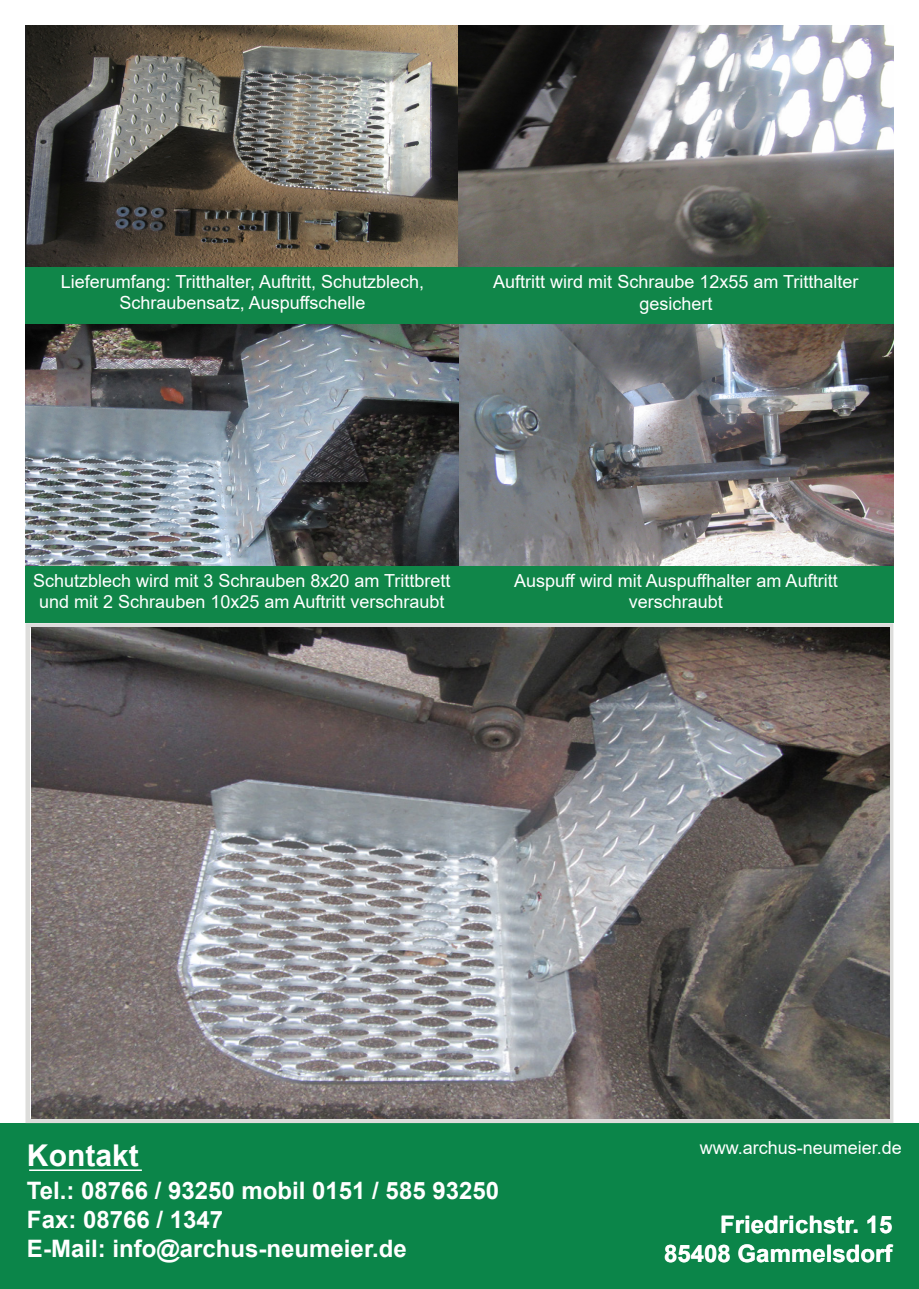
<style>
.page{position:relative;width:919px;height:1289px;background:#fff}
.page>*{position:absolute;margin:0;border:0;box-sizing:border-box;transform-origin:0 0}
.t1{font:700 30px "Arial";color:#fff}
.t2{font:700 24px "Arial";color:#fff}
.t3{font:18px/21.6px "Arial";color:#fff;text-align:center}
</style>
<div class="page">
<div style="left:0;top:1123px;width:918px;height:165px;background:#0b8549"></div>
<hr style="left:29px;top:1169px;width:113px;height:1px;background:#fff">
<div style="left:25px;top:241px;width:434px;height:83px;background:#108649"></div>
<div style="left:458px;top:266px;width:435px;height:58px;background:#108649"></div>
<div style="left:25px;top:565px;width:433px;height:58px;background:#108649"></div>
<div style="left:25px;top:623px;width:868px;height:500px;border:4px solid #dddddb"></div>
<div style="left:458px;top:565px;width:435px;height:58px;background:#108649"></div>
<img style="left:25px;top:26px;width:868px;height:240px">
<img style="left:25px;top:324px;width:868px;height:241px">
<img style="left:31px;top:627px;width:858px;height:491px">
<p class="t3" style="left:61px;top:270px;width:365px">Lieferumfang: Tritthalter, Auftritt, Schutzblech,<br>Schraubensatz, Auspuffschelle</p>
<p class="t3" style="left:493px;top:271px;width:367px">Auftritt wird mit Schraube 12x55 am Tritthalter gesichert</p>
<p class="t3" style="left:33px;top:569px;width:419px">Schutzblech wird mit 3 Schrauben 8x20 am Trittbrett und mit 2 Schrauben 10x25 am Auftritt verschraubt</p>
<p class="t3" style="left:514px;top:569px;width:325px">Auspuff wird mit Auspuffhalter am Auftritt verschraubt</p>
<p class="t1" style="left:27px;top:1134px;width:113px">Kontakt</p>
<p class="t2" style="left:27px;top:1173px;width:473px">Tel.: 08766 / 93250 mobil 0151 / 585 93250</p>
<p class="t2" style="left:27px;top:1202px;width:198px">Fax: 08766 / 1347</p>
<p class="t2" style="left:27px;top:1231px;width:381px">E-Mail: info@archus-neumeier.de</p>
<p class="t3" style="left:699px;top:1136px;width:204px">www.archus-neumeier.de</p>
<p class="t2" style="left:720px;top:1207px;width:174px">Friedrichstr. 15</p>
<p class="t2" style="left:664px;top:1236px;width:230px">85408 Gammelsdorf</p>
</div>
